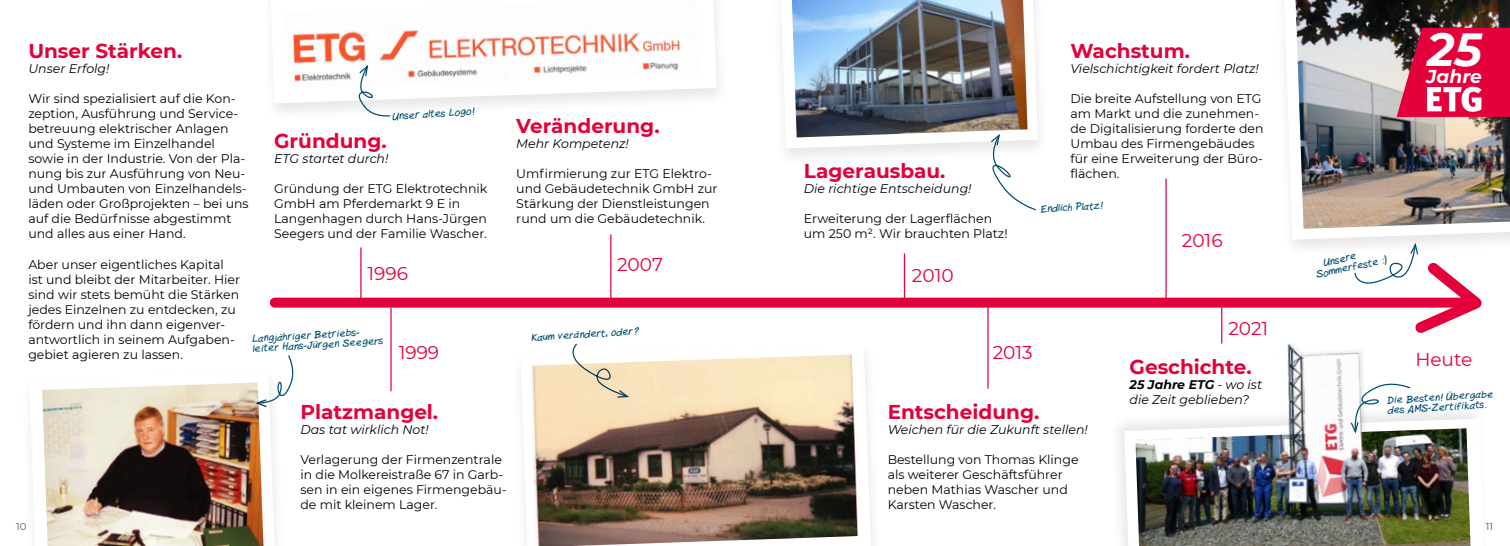
<style>
.page{position:relative;width:1510px;height:546px;background:#fff}
.page>*{position:absolute;margin:0;border:0;box-sizing:border-box;transform-origin:0 0}
.t1{font:italic 700 46.38px "Montserrat";color:#fff}
.t2{font:700 20px "Montserrat";color:#e4003a}
.t3{font:italic 700 18.62px "Montserrat";color:#fff}
.t4{font:18.5px "Montserrat";color:#e4003a}
.t5{font:12.5px/15px "Montserrat";color:#000}
.t6{font:italic 12.5px/15px "Montserrat";color:#000}
.t7{font:italic 10.25px/9.9px "Peax Handwritingbold";color:#004e70}
.t8{font:10px "Montserrat";color:#575756}
.s1{font-weight:700}
</style>
<div class="page">
<hr style="left:360px;top:247px;width:1px;height:55px;background:#e4003a">
<hr style="left:610px;top:234px;width:1px;height:68px;background:#e4003a">
<hr style="left:390px;top:307px;width:1px;height:84px;background:#e4003a">
<div style="left:260px;top:0;width:469px;height:122px;background:#000;opacity:.1"></div>
<svg style="left:271px;top:0;width:445px;height:103px"></svg>
<img style="left:285px;top:0;width:414px;height:88px">
<div style="left:275px;top:297px;width:1192px;height:10px;background:#e4003a"></div>
<hr style="left:1165px;top:178px;width:1px;height:124px;background:#e4003a">
<hr style="left:987px;top:302px;width:1px;height:86px;background:#e4003a">
<hr style="left:1221px;top:307px;width:1px;height:36px;background:#e4003a">
<hr style="left:904px;top:253px;width:1px;height:49px;background:#e4003a">
<div style="left:770px;top:0;width:280px;height:167px;background:#000;opacity:.1"></div>
<svg style="left:781px;top:0;width:256px;height:148px"></svg>
<div style="left:1273px;top:0;width:236px;height:258px;background:#000;opacity:.1"></div>
<svg style="left:1284px;top:0;width:225px;height:239px"></svg>
<img style="left:792px;top:0;width:235px;height:137px">
<img style="left:1295px;top:0;width:214px;height:229px">
<div style="left:1108px;top:401px;width:382px;height:145px;background:#000;opacity:.1"></div>
<svg style="left:1124px;top:418px;width:359px;height:128px"></svg>
<img style="left:1135px;top:428px;width:335px;height:118px">
<div style="left:1278px;top:332px;width:90px;height:115px;background:#fff"></div>
<img style="left:1278px;top:343px;width:102px;height:103px">
<svg style="left:1353px;top:241px;width:143px;height:92px"></svg>
<svg style="left:572px;top:343px;width:5px;height:8px"></svg>
<svg style="left:1349px;top:380px;width:62px;height:55px"></svg>
<svg style="left:981px;top:132px;width:56px;height:79px"></svg>
<svg style="left:350px;top:63px;width:41px;height:54px"></svg>
<svg style="left:272px;top:355px;width:22px;height:47px"></svg>
<svg style="left:1396px;top:28px;width:113px;height:89px;background:#d8214f"></svg>
<svg style="left:531px;top:351px;width:337px;height:195px;background:#a89581"></svg>
<img style="left:42px;top:382px;width:230px;height:164px">
<h2 class="t2" style="left:28px;top:37px;width:155px">Unser Stärken.</h2>
<p class="t6" style="left:28px;top:61px;width:83px">Unser Erfolg!</p>
<p class="t5" style="left:28px;top:91px;width:222px">Wir sind spezialisiert auf die Kon&shy;zeption, Ausführung und Service&shy;betreuung elektrischer Anlagen und Systeme im Einzelhandel sowie in der Industrie. Von der Pla&shy;nung bis zur Ausführung von Neu&shy;und Umbauten von Einzelhandels&shy;läden oder Großprojekten – bei uns auf die Bedürfnisse abgestimmt und alles aus einer Hand.</p>
<p class="t5" style="left:28px;top:256px;width:213px">Aber unser eigentliches Kapital ist und bleibt der Mitarbeiter. Hier sind wir stets bemüht die Stärken jedes Einzelnen zu entdecken, zu fördern und ihn dann eigenver&shy;antwortlich in seinem Aufgaben&shy;gebiet agieren zu lassen.</p>
<p class="t7" style="left:392px;top:112px;width:84px;rotate:-4deg">Unser altes Logo!</p>
<h2 class="t2" style="left:516px;top:112px;width:145px">Veränderung.</h2>
<p class="t6" style="left:516px;top:136px;width:114px">Mehr Kompetenz!</p>
<p class="t5" style="left:516px;top:166px;width:203px">Umfirmierung zur ETG Elektro&shy;und Gebäudetechnik GmbH zur<br>Stärkung der Dienstleistungen rund um die Gebäudetechnik.</p>
<h2 class="t2" style="left:274px;top:127px;width:114px">Gründung.</h2>
<p class="t6" style="left:274px;top:151px;width:116px">ETG startet durch!</p>
<p class="t5" style="left:274px;top:181px;width:215px">Gründung der ETG Elektrotechnik<br>GmbH am Pferdemarkt 9 E in<br>Langenhagen durch Hans-Jürgen<br>Seegers und der Familie Wascher.</p>
<h3 class="t4" style="left:617px;top:252px;width:47px">2007</h3>
<h3 class="t4" style="left:367px;top:261px;width:42px">1996</h3>
<p class="t7" style="left:251px;top:335px;width:111px;rotate:-4deg">Langjähriger Betriebs-</p>
<p class="t7" style="left:530px;top:333px;width:110px;rotate:-4deg">Kaum verändert, oder?</p>
<p class="t7" style="left:252px;top:345px;width:133px;rotate:-4deg">leiter Hans-Jürgen Seegers</p>
<h3 class="t4" style="left:399px;top:339px;width:42px">1999</h3>
<h2 class="t2" style="left:300px;top:397px;width:139px">Platzmangel.</h2>
<p class="t6" style="left:300px;top:421px;width:130px">Das tat wirklich Not!</p>
<p class="t5" style="left:300px;top:451px;width:208px">Verlagerung der Firmenzentrale in die Molkereistraße 67 in Garb&shy;sen in ein eigenes Firmengebäu&shy;de mit kleinem Lager.</p>
<h2 class="t2" style="left:804px;top:157px;width:143px">Lagerausbau.</h2>
<p class="t6" style="left:804px;top:181px;width:169px">Die richtige Entscheidung!</p>
<p class="t5" style="left:804px;top:211px;width:205px">Erweiterung der Lagerflächen um 250 m². Wir brauchten Platz!</p>
<h3 class="t4" style="left:912px;top:263px;width:43px">2010</h3>
<h2 class="t2" style="left:1070px;top:37px;width:121px">Wachstum.</h2>
<p class="t6" style="left:1070px;top:61px;width:190px">Vielschichtigkeit fordert Platz!</p>
<p class="t5" style="left:1070px;top:91px;width:195px">Die breite Aufstellung von ETG am Markt und die zunehmen&shy;de Digitalisierung forderte den<br>Umbau des Firmengebäudes für eine Erweiterung der Büro&shy;flächen.</p>
<p class="t7" style="left:1040px;top:205px;width:64px;rotate:-4deg">Endlich Platz!</p>
<h3 class="t4" style="left:1182px;top:228px;width:42px">2016</h3>
<h3 class="t4" style="left:1228px;top:315px;width:41px">2021</h3>
<h3 class="t4" style="left:992px;top:339px;width:41px">2013</h3>
<h2 class="t2" style="left:887px;top:397px;width:153px">Entscheidung.</h2>
<p class="t6" style="left:887px;top:421px;width:202px">Weichen für die Zukunft stellen!</p>
<p class="t5" style="left:887px;top:451px;width:192px">Bestellung von Thomas Klinge als weiterer Geschäftsführer neben Mathias Wascher und<br>Karsten Wascher.</p>
<h2 class="t2" style="left:1129px;top:352px;width:124px">Geschichte.</h2>
<p class="t6" style="left:1129px;top:376px;width:134px"><span class="s1">25 Jahre ETG</span> - wo ist die Zeit geblieben?</p>
<h1 class="t1" style="left:1427px;top:16px;width:56px">25</h1>
<h3 class="t3" style="left:1426px;top:63px;width:57px">Jahre</h3>
<p class="t7" style="left:1313px;top:260px;width:74px;text-indent:9px;rotate:-12deg">Unsere<br>Sommerfeste :)</p>
<h3 class="t4" style="left:1415px;top:346px;width:59px">Heute</h3>
<p class="t7" style="left:1387px;top:396px;width:108px;rotate:-4deg">Die Besten! Übergabe des AMS-Zertifikats.</p>
<p class="t8" style="left:16px;top:519px;width:12px">10</p>
<p class="t8" style="left:1485px;top:519px;width:9px">11</p>
</div>
